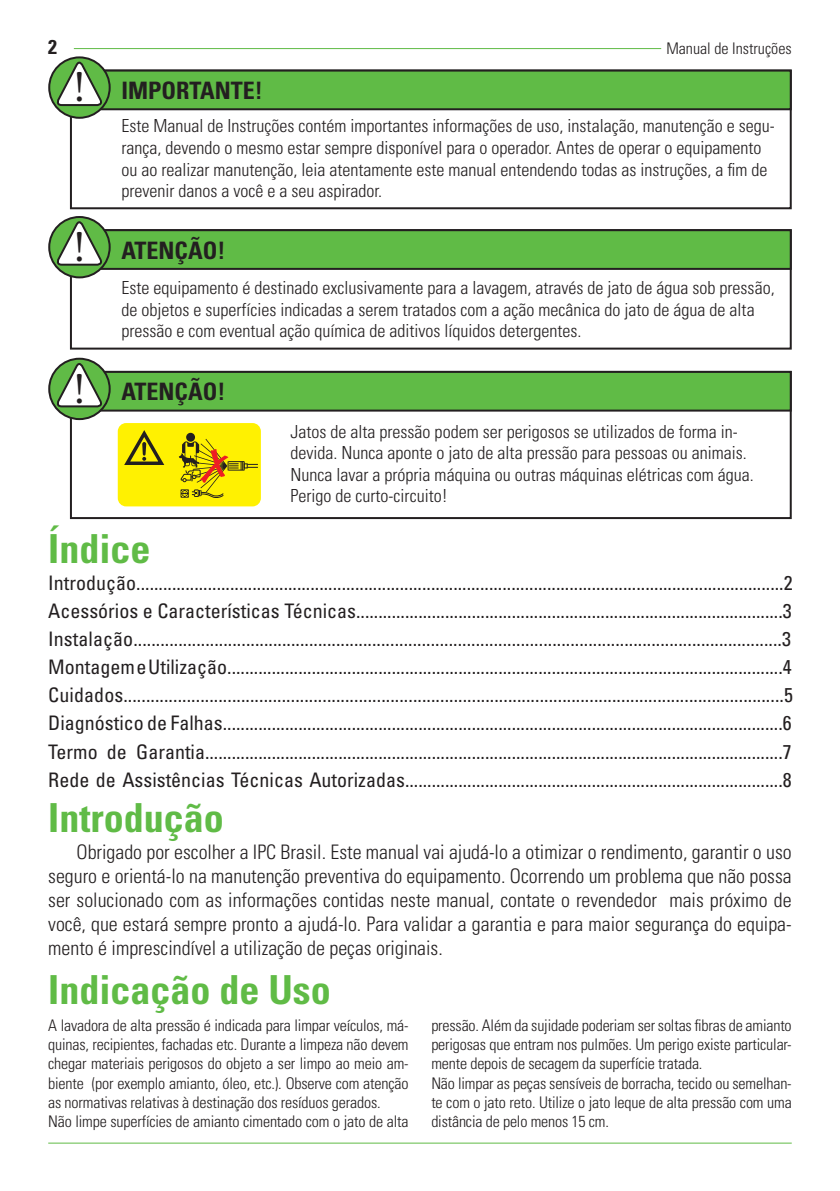
<style>
.page{position:relative;width:840px;height:1191px;background:#fff}
.page>*{position:absolute;margin:0;border:0;box-sizing:border-box;transform-origin:0 0}
.t1{font:43.8px "Minion Pro";color:#231f20}
.Títulos_Manual{font:700 condensed 40px "Univers LT Std";color:#60bb46}
.t2{font:700 condensed 24px "Univers LT Std";color:#231f20}
.t3{font:condensed 20px "Univers LT Std";color:#231f20}
.t4{font:300 condensed 20px/24px "Univers LT Std";color:#231f20;text-align:justify}
.t5{font:700 condensed 20px "Univers LT Std";color:#231f20}
.t6{font:300 condensed 18px/21.6px "Univers LT Std";color:#231f20}
.t7{font:300 condensed 16px/19.2px "Univers LT Std";letter-spacing:-.01em;color:#231f20;text-align:justify}
</style>
<div class="page">
<hr style="left:74px;top:48px;width:586px;height:1px;background:#60bb46">
<hr style="left:48px;top:1142px;width:743px;height:1px;background:#60bb46">
<div style="left:70px;top:70px;width:721px;height:139px;border:2px solid #231f20"></div>
<div style="left:71px;top:71px;width:719px;height:38px;background:#60bb46"></div>
<div style="left:70px;top:70px;width:721px;height:40px;border:2px solid #231f20"></div>
<svg style="left:49px;top:57px;width:61px;height:61px"></svg>
<div style="left:48px;top:56px;width:63px;height:63px;border:2px solid #231f20;border-radius:50%"></div>
<svg style="left:56px;top:60px;width:47px;height:48px"></svg>
<div style="left:70px;top:229px;width:721px;height:120px;border:2px solid #231f20"></div>
<div style="left:71px;top:230px;width:719px;height:39px;background:#60bb46"></div>
<div style="left:70px;top:229px;width:721px;height:41px;border:2px solid #231f20"></div>
<svg style="left:49px;top:217px;width:61px;height:60px"></svg>
<div style="left:48px;top:216px;width:63px;height:62px;border:2px solid #231f20;border-radius:50%"></div>
<svg style="left:56px;top:219px;width:47px;height:48px"></svg>
<div style="left:70px;top:371px;width:721px;height:148px;border:2px solid #231f20"></div>
<div style="left:71px;top:372px;width:719px;height:38px;background:#60bb46"></div>
<div style="left:70px;top:371px;width:721px;height:40px;border:2px solid #231f20"></div>
<svg style="left:49px;top:359px;width:61px;height:60px"></svg>
<div style="left:48px;top:358px;width:63px;height:62px;border:2px solid #231f20;border-radius:50%"></div>
<svg style="left:56px;top:361px;width:47px;height:48px"></svg>
<div style="left:118px;top:423px;width:143px;height:83px;background:#fff101;border-radius:8px"></div>
<svg style="left:124px;top:430px;width:41px;height:35px"></svg>
<div style="left:186px;top:433px;width:9px;height:9px;background:#231f20;border-radius:50%"></div>
<svg style="left:179px;top:439px;width:79px;height:59px"></svg>
<p class="t5" style="left:48px;top:34px;width:10px">2</p>
<p class="t7" style="left:666px;top:39px;width:127px">Manual de Instruções</p>
<p class="t2" style="left:121px;top:76px;width:143px">IMPORTANTE!</p>
<p class="t6" style="left:121px;top:115px;width:654px">Este Manual de Instruções contém importantes informações de uso, instalação, manutenção e segu&shy;rança, devendo o mesmo estar sempre disponível para o operador. Antes de operar o equipamento ou ao realizar manutenção, leia atentamente este manual entendendo todas as instruções, a fim de prevenir danos a você e a seu aspirador.</p>
<p class="t1" style="left:73px;top:58px;width:14px">!</p>
<p class="t1" style="left:73px;top:218px;width:14px">!</p>
<p class="t1" style="left:73px;top:359px;width:14px">!</p>
<p class="t2" style="left:121px;top:235px;width:105px">ATENÇÃO!</p>
<p class="t6" style="left:121px;top:277px;width:654px">Este equipamento é destinado exclusivamente para a lavagem, através de jato de água sob pressão, de objetos e superfícies indicadas a serem tratados com a ação mecânica do jato de água de alta pressão e com eventual ação química de aditivos líquidos detergentes.</p>
<p class="t2" style="left:121px;top:377px;width:105px">ATENÇÃO!</p>
<p class="t6" style="left:290px;top:420px;width:457px">Jatos de alta pressão podem ser perigosos se utilizados de forma in&shy;devida. Nunca aponte o jato de alta pressão para pessoas ou animais.</p>
<p class="t6" style="left:290px;top:464px;width:464px">Nunca lavar a própria máquina ou outras máquinas elétricas com água.<br>Perigo de curto-circuito!</p>
<p class="Títulos_Manual" style="left:48px;top:524px;width:104px">Índice</p>
<p class="t3" style="left:48px;top:570px;width:745px">Introdução.................................................................................................................................................2</p>
<p class="t3" style="left:48px;top:598px;width:744px">Acessórios e Características Técnicas................................................................................................3</p>
<p class="t3" style="left:48px;top:626px;width:743px">Instalação................................................................................................................................................3</p>
<p class="t3" style="left:48px;top:654px;width:744px">Montagem e Utilização.............................................................................................................................4</p>
<p class="t3" style="left:48px;top:682px;width:745px">Cuidados..................................................................................................................................................5</p>
<p class="t3" style="left:48px;top:710px;width:744px">Diagnóstico de Falhas..............................................................................................................................6</p>
<p class="t3" style="left:48px;top:738px;width:744px">Termo de Garantia..................................................................................................................................7</p>
<p class="t3" style="left:48px;top:766px;width:744px">Rede de Assistências Técnicas Autorizadas.....................................................................................8</p>
<p class="Títulos_Manual" style="left:48px;top:793px;width:177px">Introdução</p>
<p class="t4" style="left:48px;top:840px;width:744px;text-indent:28px">Obrigado por escolher a IPC Brasil. Este manual vai ajudá-lo a otimizar o rendimento, garantir o uso seguro e orientá-lo na manutenção preventiva do equipamento. Ocorrendo um problema que não possa ser solucionado com as informações contidas neste manual, contate o revendedor mais próximo de você, que estará sempre pronto a ajudá-lo. Para validar a garantia e para maior segurança do equipa&shy;mento é imprescindível a utilização de peças originais.</p>
<p class="Títulos_Manual" style="left:48px;top:964px;width:284px">Indicação de Uso</p>
<p class="t7" style="left:48px;top:1015px;width:362px">A lavadora de alta pressão é indicada para limpar veículos, má&shy;quinas, recipientes, fachadas etc. Durante a limpeza não devem chegar materiais perigosos do objeto a ser limpo ao meio am&shy;biente (por exemplo amianto, óleo, etc.). Observe com atenção as normativas relativas à destinação dos resíduos gerados.</p>
<p class="t7" style="left:48px;top:1111px;width:362px">Não limpe superfícies de amianto cimentado com o jato de alta</p>
<p class="t7" style="left:431px;top:1015px;width:362px">pressão. Além da sujidade poderiam ser soltas fibras de amianto perigosas que entram nos pulmões. Um perigo existe particular&shy;mente depois de secagem da superfície tratada.</p>
<p class="t7" style="left:431px;top:1073px;width:362px">Não limpar as peças sensíveis de borracha, tecido ou semelhan&shy;te com o jato reto. Utilize o jato leque de alta pressão com uma distância de pelo menos 15 cm.</p>
</div>
